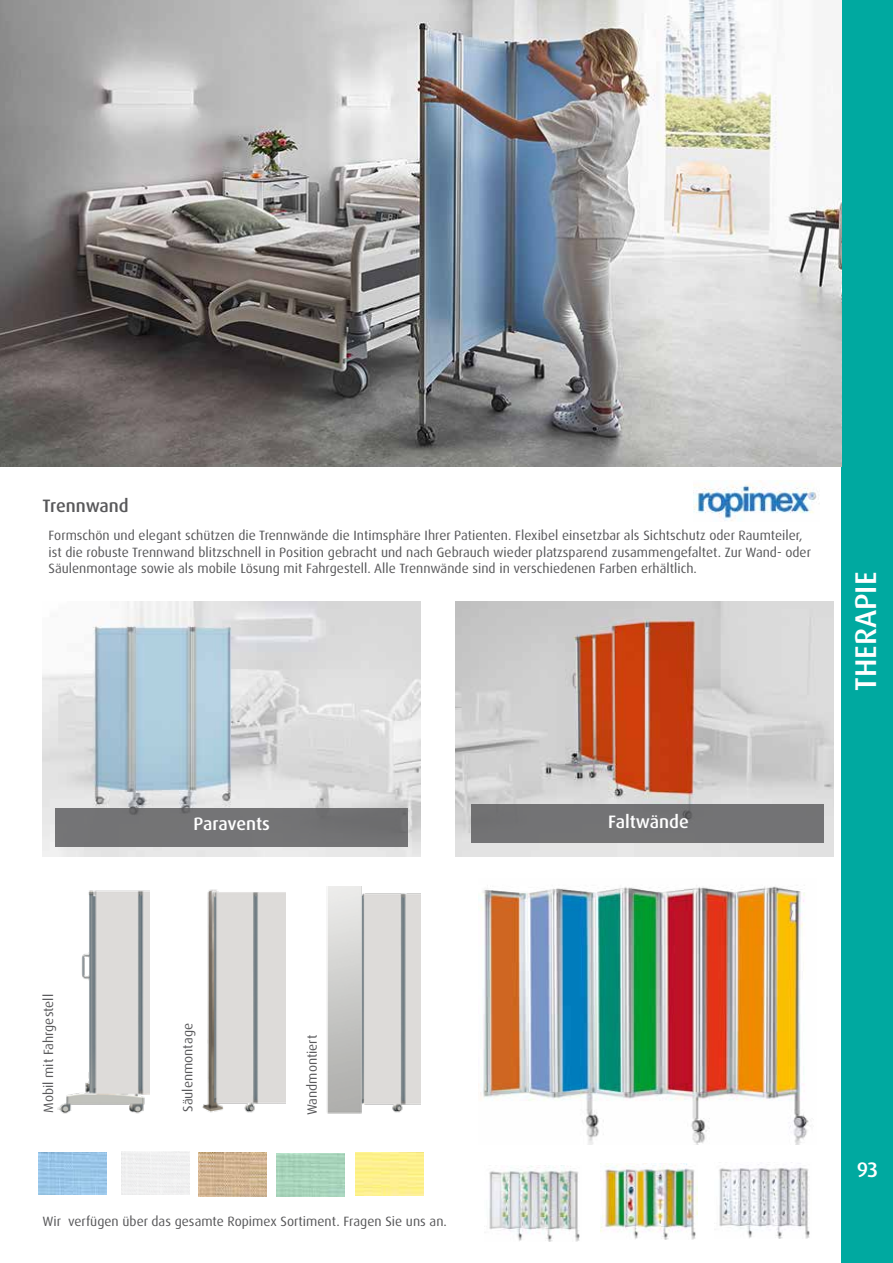
<style>
.page{position:relative;width:893px;height:1263px;background:#fff}
.page>*{position:absolute;margin:0;border:0;box-sizing:border-box;transform-origin:0 0}
.t1{font:500 30px "Dax Pro";color:#fff}
.t2{font:500 21px "Dax Pro";color:#fff}
.t3{font:500 18px "Dax Pro";color:#fff}
.t4{font:500 18px "Dax Pro";letter-spacing:-.005em;color:#58585a}
.t5{font:13.5px/16.2px "Dax Pro";color:#58585a}
</style>
<div class="page">
<div style="left:842px;top:0;width:51px;height:1263px;background:#00a9a0"></div>
<img style="left:0;top:0;width:842px;height:467px">
<img style="left:43px;top:602px;width:378px;height:255px">
<div style="left:55px;top:808px;width:353px;height:38px;background:#747475"></div>
<img style="left:455px;top:602px;width:378px;height:255px">
<div style="left:471px;top:804px;width:352px;height:39px;background:#737375"></div>
<img style="left:57px;top:890px;width:93px;height:224px">
<img style="left:202px;top:889px;width:83px;height:224px">
<img style="left:327px;top:887px;width:94px;height:227px">
<img style="left:478px;top:886px;width:331px;height:259px">
<img style="left:38px;top:1152px;width:68px;height:43px">
<img style="left:199px;top:1152px;width:68px;height:44px">
<img style="left:355px;top:1153px;width:68px;height:43px">
<img style="left:489px;top:1165px;width:91px;height:77px">
<img style="left:600px;top:1163px;width:97px;height:76px">
<img style="left:719px;top:1162px;width:91px;height:76px">
<img style="left:693px;top:480px;width:127px;height:41px">
<h3 class="t4" style="left:43px;top:494px;width:88px">Trennwand</h3>
<p class="t5" style="left:49px;top:528px;width:764px">Formschön und elegant schützen die Trennwände die Intimsphäre Ihrer Patienten. Flexibel einsetzbar als Sichtschutz oder Raumteiler, ist die robuste Trennwand blitzschnell in Position gebracht und nach Gebrauch wieder platzsparend zusammengefaltet. Zur Wand- oder<br>Säulenmontage sowie als mobile Lösung mit Fahrgestell. Alle Trennwände sind in verschiedenen Farben erhältlich.</p>
<h1 class="t1" style="left:846px;top:691px;width:121px;rotate:-90deg">THERAPIE</h1>
<h3 class="t3" style="left:193px;top:812px;width:78px">Paravents</h3>
<h3 class="t3" style="left:608px;top:811px;width:82px">Faltwände</h3>
<p class="t5" style="left:40px;top:1113px;width:120px;rotate:-90deg">Mobil mit Fahrgestell</p>
<p class="t5" style="left:180px;top:1112px;width:90px;rotate:-90deg">Säulenmontage</p>
<p class="t5" style="left:304px;top:1115px;width:82px;rotate:-90deg">Wandmontiert</p>
<p class="t5" style="left:43px;top:1213px;width:406px">Wir verfügen über das gesamte Ropimex Sortiment. Fragen Sie uns an.</p>
<h2 class="t2" style="left:857px;top:1156px;width:23px">93</h2>
</div>
